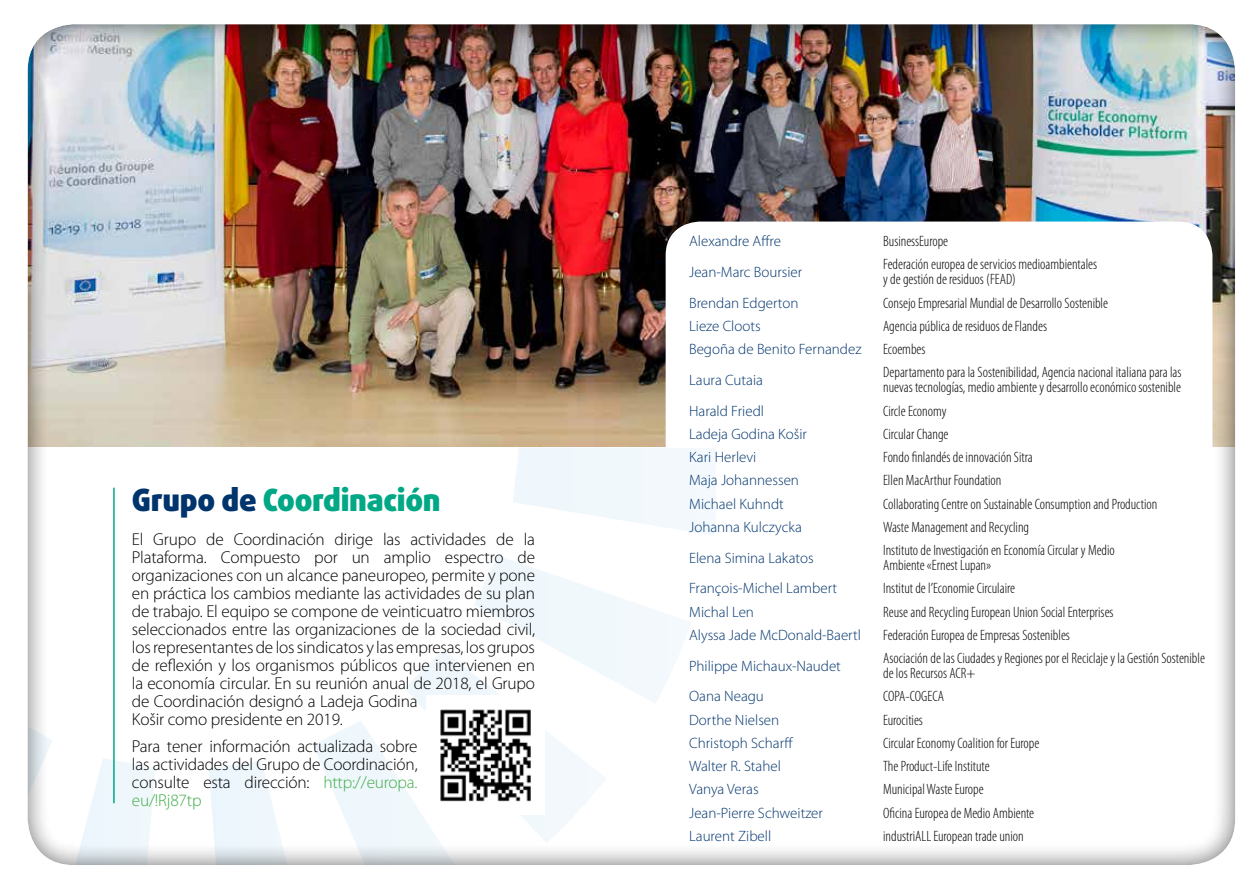
<style>
.page{position:relative;width:1259px;height:893px;background:#fff}
.page>*{position:absolute;margin:0;border:0;box-sizing:border-box;transform-origin:0 0}
.t1{font:900 30.6px "Daxline Pro";letter-spacing:-.01em;color:#00a886}
.t2{font:300 17.25px/18px "Myriad Pro";letter-spacing:-.01em;color:#000}
.t3{font:300 condensed 15px/15px "Myriad Pro";color:#000}
.t4{font:300 15px "Myriad Pro";color:#00346d}
.s1{color:#00346d}
.s2{color:#41ad49}
</style>
<div class="page">
<img style="left:27px;top:24px;width:1208px;height:841px">
<h1 class="t1" style="left:132px;top:480px;width:310px"><span class="s1">Grupo de</span> Coordinación</h1>
<p class="t2" style="left:132px;top:531px;width:405px">El Grupo de Coordinación dirige las actividades de la Plataforma. Compuesto por un amplio espectro de organizaciones con un alcance paneuropeo, permite y pone en práctica los cambios mediante las actividades de su plan de trabajo. El equipo se compone de veinticuatro miembros seleccionados entre las organizaciones de la sociedad civil, los representantes de los sindicatos y las empresas, los grupos de reflexión y los organismos públicos que intervienen en la economía circular. En su reunión anual de 2018, el Grupo de Coordinación designó a Ladeja Godina<br>Košir como presidente en 2019.</p>
<p class="t2" style="left:132px;top:737px;width:287px;text-align:justify">Para tener información actualizada sobre las actividades del Grupo de Coordinación, consulte esta dirección: <span class="s2">http://europa. eu/!Rj87tp</span></p>
<p class="t4" style="left:689px;top:233px;width:93px">Alexandre Affre</p>
<p class="t3" style="left:883px;top:234px;width:66px">BusinessEurope</p>
<p class="t4" style="left:689px;top:264px;width:115px">Jean-Marc Boursier</p>
<p class="t3" style="left:883px;top:257px;width:215px">Federación europea de servicios medioambientales y de gestión de residuos (FEAD)</p>
<p class="t4" style="left:689px;top:294px;width:111px">Brendan Edgerton</p>
<p class="t3" style="left:883px;top:296px;width:226px">Consejo Empresarial Mundial de Desarrollo Sostenible</p>
<p class="t4" style="left:689px;top:318px;width:73px">Lieze Cloots</p>
<p class="t3" style="left:883px;top:319px;width:165px">Agencia pública de residuos de Flandes</p>
<p class="t4" style="left:689px;top:341px;width:174px">Begoña de Benito Fernandez</p>
<p class="t3" style="left:883px;top:342px;width:44px">Ecoembes</p>
<p class="t4" style="left:689px;top:372px;width:75px">Laura Cutaia</p>
<p class="t3" style="left:883px;top:365px;width:300px">Departamento para la Sostenibilidad, Agencia nacional italiana para las nuevas tecnologías, medio ambiente y desarrollo económico sostenible</p>
<p class="t4" style="left:689px;top:402px;width:76px">Harald Friedl</p>
<p class="t3" style="left:883px;top:404px;width:65px">Circle Economy</p>
<p class="t4" style="left:689px;top:426px;width:119px">Ladeja Godina Košir</p>
<p class="t3" style="left:883px;top:427px;width:67px">Circular Change</p>
<p class="t4" style="left:689px;top:449px;width:69px">Kari Herlevi</p>
<p class="t3" style="left:883px;top:450px;width:151px">Fondo finlandés de innovación Sitra</p>
<p class="t4" style="left:689px;top:472px;width:111px">Maja Johannessen</p>
<p class="t3" style="left:883px;top:473px;width:120px">Ellen MacArthur Foundation</p>
<p class="t4" style="left:689px;top:495px;width:96px">Michael Kuhndt</p>
<p class="t3" style="left:883px;top:497px;width:276px">Collaborating Centre on Sustainable Consumption and Production</p>
<p class="t4" style="left:689px;top:519px;width:114px">Johanna Kulczycka</p>
<p class="t3" style="left:883px;top:520px;width:147px">Waste Management and Recycling</p>
<p class="t4" style="left:689px;top:549px;width:126px">Elena Simina Lakatos</p>
<p class="t3" style="left:883px;top:543px;width:233px">Instituto de Investigación en Economía Circular y Medio<br>Ambiente «Ernest Lupan»</p>
<p class="t4" style="left:689px;top:580px;width:149px">François-Michel Lambert</p>
<p class="t3" style="left:883px;top:581px;width:133px">Institut de l’Economie Circulaire</p>
<p class="t4" style="left:689px;top:603px;width:66px">Michal Len</p>
<p class="t3" style="left:883px;top:605px;width:232px">Reuse and Recycling European Union Social Enterprises</p>
<p class="t4" style="left:689px;top:627px;width:173px">Alyssa Jade McDonald-Baertl</p>
<p class="t3" style="left:883px;top:628px;width:188px">Federación Europea de Empresas Sostenibles</p>
<p class="t4" style="left:689px;top:657px;width:153px">Philippe Michaux-Naudet</p>
<p class="t3" style="left:883px;top:651px;width:323px">Asociación de las Ciudades y Regiones por el Reciclaje y la Gestión Sostenible de los Recursos ACR+</p>
<p class="t4" style="left:689px;top:688px;width:76px">Oana Neagu</p>
<p class="t3" style="left:883px;top:689px;width:62px">COPA-COGECA</p>
<p class="t4" style="left:689px;top:711px;width:92px">Dorthe Nielsen</p>
<p class="t3" style="left:883px;top:713px;width:41px">Eurocities</p>
<p class="t4" style="left:689px;top:735px;width:106px">Christoph Scharff</p>
<p class="t3" style="left:883px;top:736px;width:158px">Circular Economy Coalition for Europe</p>
<p class="t4" style="left:689px;top:758px;width:93px">Walter R. Stahel</p>
<p class="t3" style="left:883px;top:759px;width:108px">The Product-Life Institute</p>
<p class="t4" style="left:689px;top:781px;width:71px">Vanya Veras</p>
<p class="t3" style="left:883px;top:782px;width:102px">Municipal Waste Europe</p>
<p class="t4" style="left:689px;top:804px;width:135px">Jean-Pierre Schweitzer</p>
<p class="t3" style="left:883px;top:806px;width:153px">Oficina Europea de Medio Ambiente</p>
<p class="t4" style="left:689px;top:828px;width:84px">Laurent Zibell</p>
<p class="t3" style="left:883px;top:829px;width:142px">industriALL European trade union</p>
</div>
